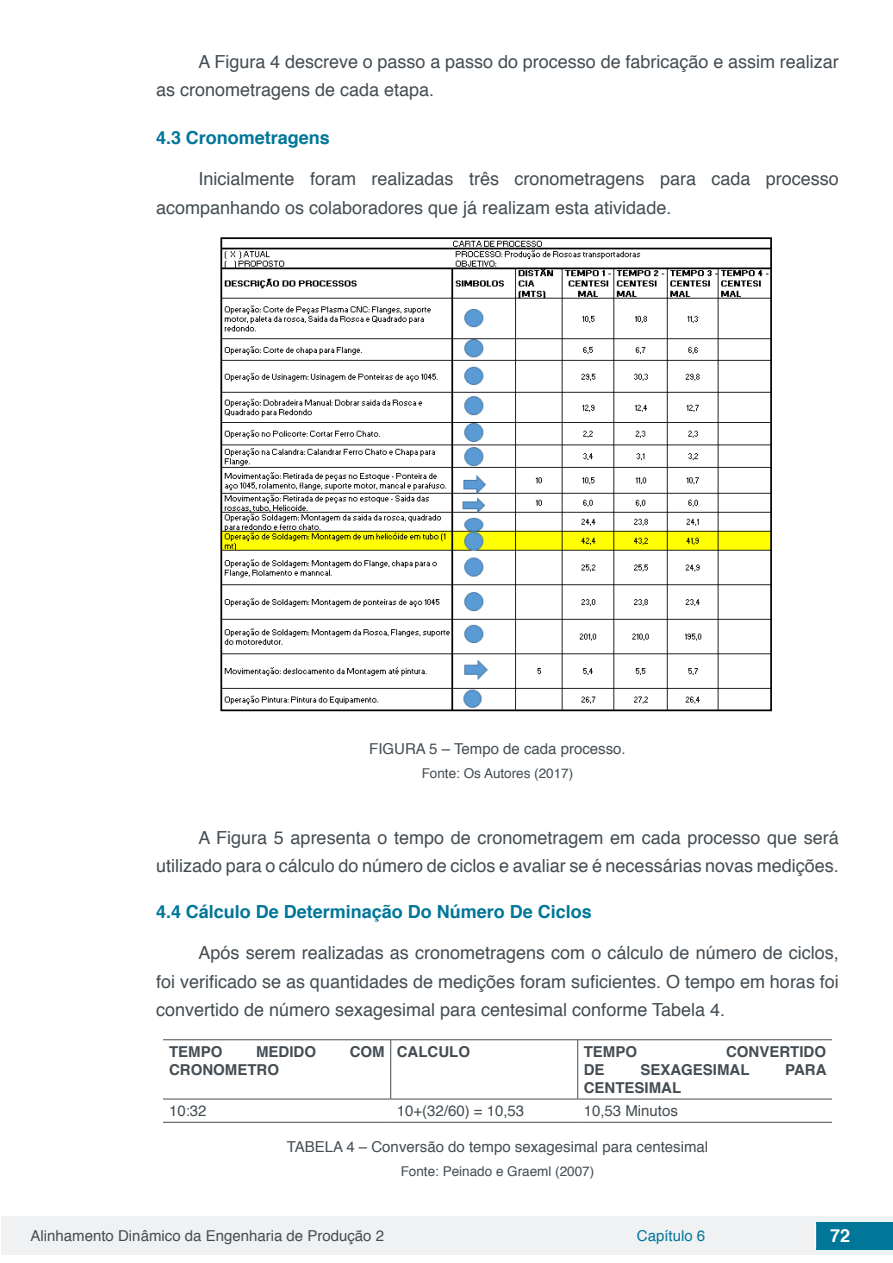
<style>
.page{position:relative;width:893px;height:1263px;background:#fff}
.page>*{position:absolute;margin:0;border:0;box-sizing:border-box;transform-origin:0 0}
.txt{font:18px/28.5px "Helvetica";color:#434c52}
.t1{font:700 18px "Helvetica";color:#007699}
.t2{font:700 18px "Helvetica";color:#fff}
.info_tab_gra_imag{font:15px "Helvetica";color:#434c52}
.tab_alinhado_esquerd{font:700 15px "Helvetica";color:#434c52}
.tab_alinhado_esquerd-2{font:15px "Helvetica";color:#434c52}
.t3{font:15px "Helvetica";color:#007699}
.fonte_tab_gra_imag{font:13.5px "Helvetica";color:#434c52}
</style>
<div class="page">
<div style="left:1px;top:1216px;width:891px;height:38px;background:#f0f1f2"></div>
<div style="left:816px;top:1222px;width:77px;height:27px;background:#007699"></div>
<svg style="left:815px;top:1224px;width:1px;height:24px"></svg>
<img style="left:220px;top:237px;width:552px;height:475px">
<hr style="left:163px;top:1039px;width:228px;height:1px;background:#434c52">
<hr style="left:391px;top:1039px;width:187px;height:1px;background:#434c52">
<hr style="left:578px;top:1039px;width:254px;height:1px;background:#434c52">
<hr style="left:163px;top:1099px;width:228px;height:1px;background:#434c52">
<hr style="left:391px;top:1099px;width:187px;height:1px;background:#434c52">
<hr style="left:578px;top:1099px;width:254px;height:1px;background:#434c52">
<hr style="left:163px;top:1122px;width:228px;height:1px;background:#434c52">
<hr style="left:391px;top:1122px;width:187px;height:1px;background:#434c52">
<hr style="left:578px;top:1122px;width:254px;height:1px;background:#434c52">
<hr style="left:390px;top:1040px;width:1px;height:59px;background:#434c52">
<hr style="left:577px;top:1040px;width:1px;height:59px;background:#434c52">
<p class="txt" style="left:156px;top:47px;width:684px;text-indent:43px">A Figura 4 descreve o passo a passo do processo de fabricação e assim realizar as cronometragens de cada etapa.</p>
<p class="t1" style="left:156px;top:123px;width:175px">4.3 Cronometragens</p>
<p class="txt" style="left:156px;top:165px;width:684px;text-indent:43px">Inicialmente foram realizadas três cronometragens para cada processo acompanhando os colaboradores que já realizam esta atividade.</p>
<p class="info_tab_gra_imag" style="left:369px;top:737px;width:258px">FIGURA 5 – Tempo de cada processo.</p>
<p class="fonte_tab_gra_imag" style="left:422px;top:763px;width:153px">Fonte: Os Autores (2017)</p>
<p class="txt" style="left:156px;top:824px;width:684px;text-align:right">A Figura 5 apresenta o tempo de cronometragem em cada processo que será utilizado para o cálculo do número de ciclos e avaliar se é necessárias novas medições.</p>
<p class="t1" style="left:156px;top:897px;width:437px">4.4 Cálculo De Determinação Do Número De Ciclos</p>
<p class="txt" style="left:156px;top:939px;width:684px;text-align:justify;text-indent:43px">Após serem realizadas as cronometragens com o cálculo de número de ciclos, foi verificado se as quantidades de medições foram suficientes. O tempo em horas foi convertido de número sexagesimal para centesimal conforme Tabela 4.</p>
<p class="tab_alinhado_esquerd" style="left:169px;top:1040px;width:55px">TEMPO</p>
<p class="tab_alinhado_esquerd" style="left:256px;top:1040px;width:61px">MEDIDO</p>
<p class="tab_alinhado_esquerd" style="left:350px;top:1040px;width:36px">COM</p>
<p class="tab_alinhado_esquerd" style="left:169px;top:1058px;width:111px">CRONOMETRO</p>
<p class="tab_alinhado_esquerd" style="left:397px;top:1040px;width:75px">CALCULO</p>
<p class="tab_alinhado_esquerd" style="left:584px;top:1040px;width:55px">TEMPO</p>
<p class="tab_alinhado_esquerd" style="left:726px;top:1040px;width:102px">CONVERTIDO</p>
<p class="tab_alinhado_esquerd" style="left:584px;top:1058px;width:22px">DE</p>
<p class="tab_alinhado_esquerd" style="left:640px;top:1058px;width:111px">SEXAGESIMAL</p>
<p class="tab_alinhado_esquerd" style="left:785px;top:1058px;width:43px">PARA</p>
<p class="tab_alinhado_esquerd" style="left:584px;top:1076px;width:99px">CENTESIMAL</p>
<p class="tab_alinhado_esquerd-2" style="left:169px;top:1099px;width:39px">10:32</p>
<p class="tab_alinhado_esquerd-2" style="left:397px;top:1099px;width:129px">10+(32/60) = 10,53</p>
<p class="tab_alinhado_esquerd-2" style="left:584px;top:1099px;width:96px">10,53 Minutos</p>
<p class="info_tab_gra_imag" style="left:287px;top:1135px;width:423px">TABELA 4 – Conversão do tempo sexagesimal para centesimal</p>
<p class="fonte_tab_gra_imag" style="left:401px;top:1161px;width:195px">Fonte: Peinado e Graeml (2007)</p>
<p class="info_tab_gra_imag" style="left:31px;top:1224px;width:355px">Alinhamento Dinâmico da Engenharia de Produção 2</p>
<p class="t3" style="left:637px;top:1224px;width:70px">Capítulo 6</p>
<p class="t2" style="left:830px;top:1221px;width:22px">72</p>
</div>
